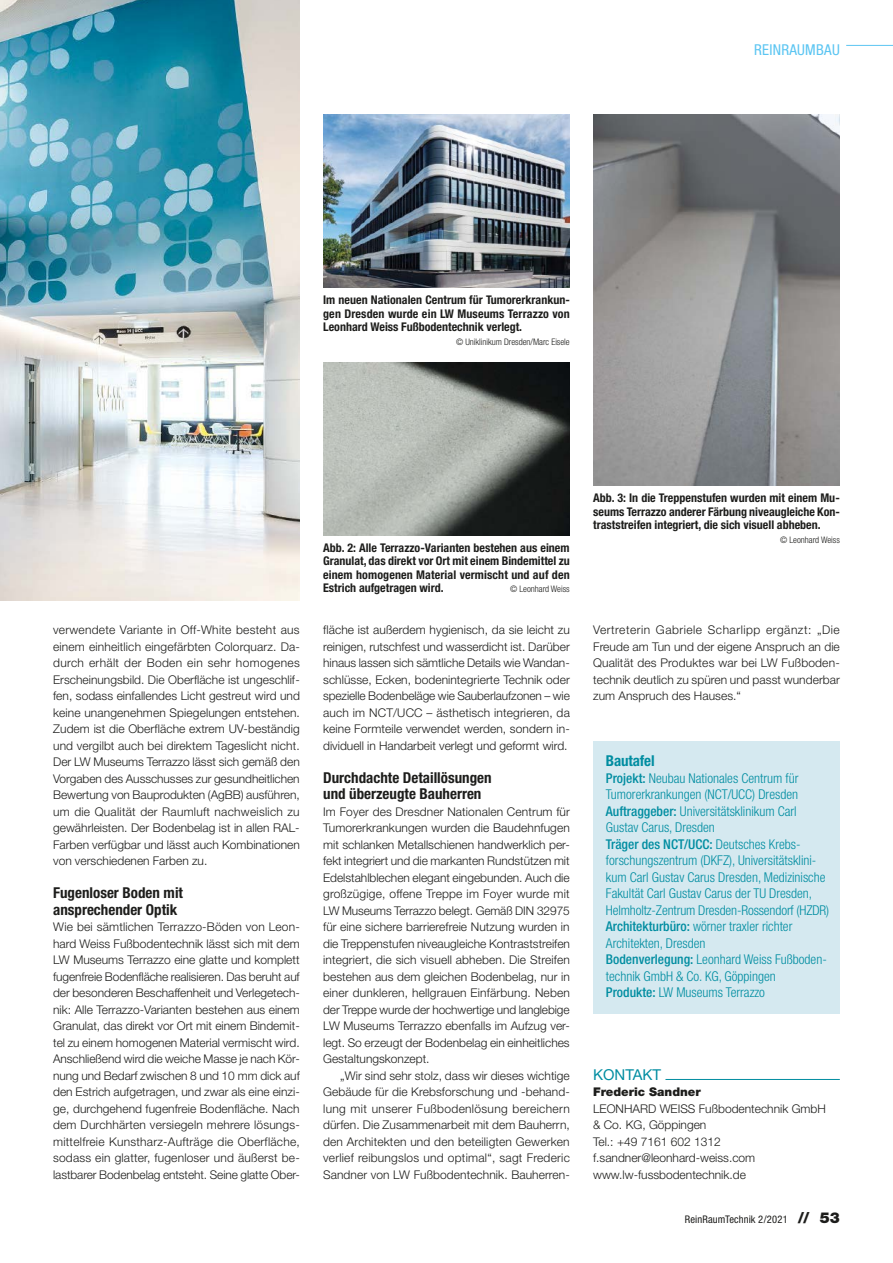
<style>
.page{position:relative;width:893px;height:1263px;background:#fff}
.page>*{position:absolute;margin:0;border:0;box-sizing:border-box;transform-origin:0 0}
._50_Texthead{font:700 condensed 15px/16.5px "Helvetica Neue LT Std";color:#1d1d1b}
.t1{font:condensed 15px "Helvetica Neue LT Std";color:#5bc5f2}
._60_Kasten_Head{font:700 condensed 15px "Helvetica Neue LT Std";letter-spacing:-.01em;color:#008da1}
._70_KONTAKT___Linie{font:15px "Helvetica Neue LT Std";color:#008da1}
._61_Kasten_Text{font:300 condensed 13.5px/16.5px "Helvetica Neue LT Std";color:#008da1}
._31_Fließtext_Erster{font:300 12px/16.5px "Helvetica Neue LT Std";color:#1d1d1b;text-align:justify}
._30_Fließtext{font:300 12px/16.5px "Helvetica Neue LT Std";letter-spacing:.005em;color:#1d1d1b;text-align:justify}
._90_Bildlegende{font:700 condensed 12px/13.5px "Helvetica Neue LT Std";color:#1d1d1b;text-align:justify}
._80_Adressen_mager{font:300 12px/16.5px "Helvetica Neue LT Std";color:#1d1d1b}
._81_Adressen_fett{font:900 12px "Helvetica Neue LT Std";color:#1d1d1b}
.t2{font:condensed 10.5px "Helvetica Neue LT Std";letter-spacing:.01em;color:#1d1d1b}
._91_Copyright{font:300 condensed 9px "Helvetica Neue LT Std";color:#1d1d1b}
._90_Bildlegende-2{font:300 condensed 9px "Helvetica Neue LT Std";color:#1d1d1b}
.s1{font-weight:500}
.s2{font-weight:900;font-stretch:normal;font-size:15px}
</style>
<div class="page">
<hr style="left:665px;top:1079px;width:175px;height:1px;background:#008da1">
<img style="left:0;top:0;width:300px;height:601px">
<img style="left:323px;top:362px;width:247px;height:173px">
<img style="left:323px;top:115px;width:247px;height:173px">
<img style="left:593px;top:115px;width:247px;height:371px">
<div style="left:593px;top:742px;width:247px;height:272px;background:#d5e9f0"></div>
<hr style="left:846px;top:45px;width:47px;height:1px;background:#5bc5f2">
<p class="t1" style="left:754px;top:41px;width:17px">Reinraumbau</p>
<p class="_90_Bildlegende" style="left:323px;top:293px;width:248px">Im neuen Nationalen Centrum für Tumorerkrankun&shy;gen Dresden wurde ein LW Museums Terrazzo von Leonhard Weiss Fußbodentechnik verlegt.</p>
<p class="_91_Copyright" style="left:456px;top:336px;width:115px">© Uniklinikum Dresden/Marc Eisele</p>
<p class="_31_Fließtext_Erster" style="left:53px;top:622px;width:248px">verwendete Variante in Off-White besteht aus einem einheitlich eingefärbten Colorquarz. Da&shy;durch erhält der Boden ein sehr homogenes Erscheinungsbild. Die Oberfläche ist ungeschlif&shy;fen, sodass einfallendes Licht gestreut wird und keine unangenehmen Spiegelungen entstehen.<br>Zudem ist die Oberfläche extrem UV-beständig und vergilbt auch bei direktem Tageslicht nicht.<br>Der LW Museums Terrazzo lässt sich gemäß den Vorgaben des Ausschusses zur gesundheitlichen Bewertung von Bauprodukten (AgBB) ausführen, um die Qualität der Raumluft nachweislich zu gewährleisten. Der Bodenbelag ist in allen RAL-Farben verfügbar und lässt auch Kombinationen von verschiedenen Farben zu.</p>
<p class="_50_Texthead" style="left:53px;top:885px;width:131px">Fugenloser Boden mit ansprechender Optik</p>
<p class="_31_Fließtext_Erster" style="left:53px;top:919px;width:248px">Wie bei sämtlichen Terrazzo-Böden von Leon&shy;hard Weiss Fußbodentechnik lässt sich mit dem LW Museums Terrazzo eine glatte und komplett fugenfreie Bodenfläche realisieren. Das beruht auf der besonderen Beschaffenheit und Verlegetech&shy;nik: Alle Terrazzo-Varianten bestehen aus einem Granulat, das direkt vor Ort mit einem Bindemit&shy;tel zu einem homogenen Material vermischt wird.<br>Anschließend wird die weiche Masse je nach Kör&shy;nung und Bedarf zwischen 8 und 10 mm dick auf den Estrich aufgetragen, und zwar als eine einzi&shy;ge, durchgehend fugenfreie Bodenfläche. Nach dem Durchhärten versiegeln mehrere lösungs&shy;mittelfreie Kunstharz-Aufträge die Oberfläche, sodass ein glatter, fugenloser und äußerst be&shy;lastbarer Bodenbelag entsteht. Seine glatte Ober-</p>
<p class="_90_Bildlegende" style="left:323px;top:541px;width:248px">Abb. 2: Alle Terrazzo-Varianten bestehen aus einem Granulat, das direkt vor Ort mit einem Bindemittel zu einem homogenen Material vermischt und auf den Estrich aufgetragen wird.</p>
<p class="_90_Bildlegende-2" style="left:510px;top:584px;width:61px">© Leonhard Weiss</p>
<p class="_31_Fließtext_Erster" style="left:323px;top:622px;width:248px">fläche ist außerdem hygienisch, da sie leicht zu reinigen, rutschfest und wasserdicht ist. Darüber hinaus lassen sich sämtliche Details wie Wandan&shy;schlüsse, Ecken, bodenintegrierte Technik oder spezielle Bodenbeläge wie Sauberlaufzonen – wie auch im NCT/UCC – ästhetisch integrieren, da keine Formteile verwendet werden, sondern in&shy;dividuell in Handarbeit verlegt und geformt wird.</p>
<p class="_50_Texthead" style="left:323px;top:769px;width:170px">Durchdachte Detaillösungen und überzeugte Bauherren</p>
<p class="_31_Fließtext_Erster" style="left:323px;top:803px;width:248px">Im Foyer des Dresdner Nationalen Centrum für Tumorerkrankungen wurden die Baudehnfugen mit schlanken Metallschienen handwerklich per&shy;fekt integriert und die markanten Rundstützen mit Edelstahlblechen elegant eingebunden. Auch die großzügige, offene Treppe im Foyer wurde mit LW Museums Terrazzo belegt. Gemäß DIN 32975 für eine sichere barrierefreie Nutzung wurden in die Treppenstufen niveaugleiche Kontraststreifen integriert, die sich visuell abheben. Die Streifen bestehen aus dem gleichen Bodenbelag, nur in einer dunkleren, hellgrauen Einfärbung. Neben der Treppe wurde der hochwertige und langlebige LW Museums Terrazzo ebenfalls im Aufzug ver&shy;legt. So erzeugt der Bodenbelag ein einheitliches Gestaltungskonzept.</p>
<p class="_30_Fließtext" style="left:323px;top:1067px;width:248px;text-indent:17px">„Wir sind sehr stolz, dass wir dieses wichtige Gebäude für die Krebsforschung und -behand&shy;lung mit unserer Fußbodenlösung bereichern dürfen. Die Zusammenarbeit mit dem Bauherrn, den Architekten und den beteiligten Gewerken verlief reibungslos und optimal“, sagt Frederic Sandner von LW Fußbodentechnik. Bauherren-</p>
<p class="_90_Bildlegende" style="left:593px;top:491px;width:248px">Abb. 3: In die Treppenstufen wurden mit einem Mu&shy;seums Terrazzo anderer Färbung niveaugleiche Kon&shy;traststreifen integriert, die sich visuell abheben.</p>
<p class="_90_Bildlegende-2" style="left:780px;top:534px;width:61px">© Leonhard Weiss</p>
<p class="_30_Fließtext" style="left:593px;top:622px;width:248px">Vertreterin Gabriele Scharlipp ergänzt: „Die Freude am Tun und der eigene Anspruch an die Qualität des Produktes war bei LW Fußboden&shy;technik deutlich zu spüren und passt wunderbar zum Anspruch des Hauses.“</p>
<p class="_60_Kasten_Head" style="left:606px;top:752px;width:50px">Bautafel</p>
<p class="_61_Kasten_Text" style="left:606px;top:770px;width:194px"><span class="s1">Projekt:</span> Neubau Nationales Centrum für<br>Tumorerkrankungen (NCT/UCC) Dresden</p>
<p class="_61_Kasten_Text" style="left:606px;top:803px;width:192px"><span class="s1">Auftraggeber:</span> Universitätsklinikum Carl<br>Gustav Carus, Dresden</p>
<p class="_61_Kasten_Text" style="left:606px;top:836px;width:225px"><span class="s1">Träger des NCT/UCC:</span> Deutsches Krebs&shy;forschungszentrum (DKFZ), Universitätsklini&shy;kum Carl Gustav Carus Dresden, Medizinische Fakultät Carl Gustav Carus der TU Dresden, Helmholtz-Zentrum Dresden-Rossendorf (HZDR)</p>
<p class="_61_Kasten_Text" style="left:606px;top:918px;width:188px"><span class="s1">Architekturbüro:</span> wörner traxler richter<br>Architekten, Dresden</p>
<p class="_61_Kasten_Text" style="left:606px;top:951px;width:222px"><span class="s1">Bodenverlegung:</span> Leonhard Weiss Fußboden&shy;technik GmbH &amp; Co. KG, Göppingen</p>
<p class="_61_Kasten_Text" style="left:606px;top:984px;width:160px"><span class="s1">Produkte:</span> LW Museums Terrazzo</p>
<p class="_70_KONTAKT___Linie" style="left:593px;top:1066px;width:69px">KONTAKT</p>
<p class="_81_Adressen_fett" style="left:593px;top:1085px;width:109px">Frederic Sandner</p>
<p class="_80_Adressen_mager" style="left:593px;top:1100px;width:234px">LEONHARD WEISS Fußbodentechnik GmbH &amp; Co. KG, Göppingen</p>
<p class="_80_Adressen_mager" style="left:593px;top:1133px;width:129px">Tel.: +49 7161 602 1312</p>
<p class="_80_Adressen_mager" style="left:593px;top:1150px;width:164px">f.sandner@leonhard-weiss.com</p>
<p class="_80_Adressen_mager" style="left:593px;top:1166px;width:154px">www.lw-fussbodentechnik.de</p>
<p class="t2" style="left:685px;top:1213px;width:157px">ReinRaumTechnik 2/2021 <span class="s2">// 53</span></p>
</div>
